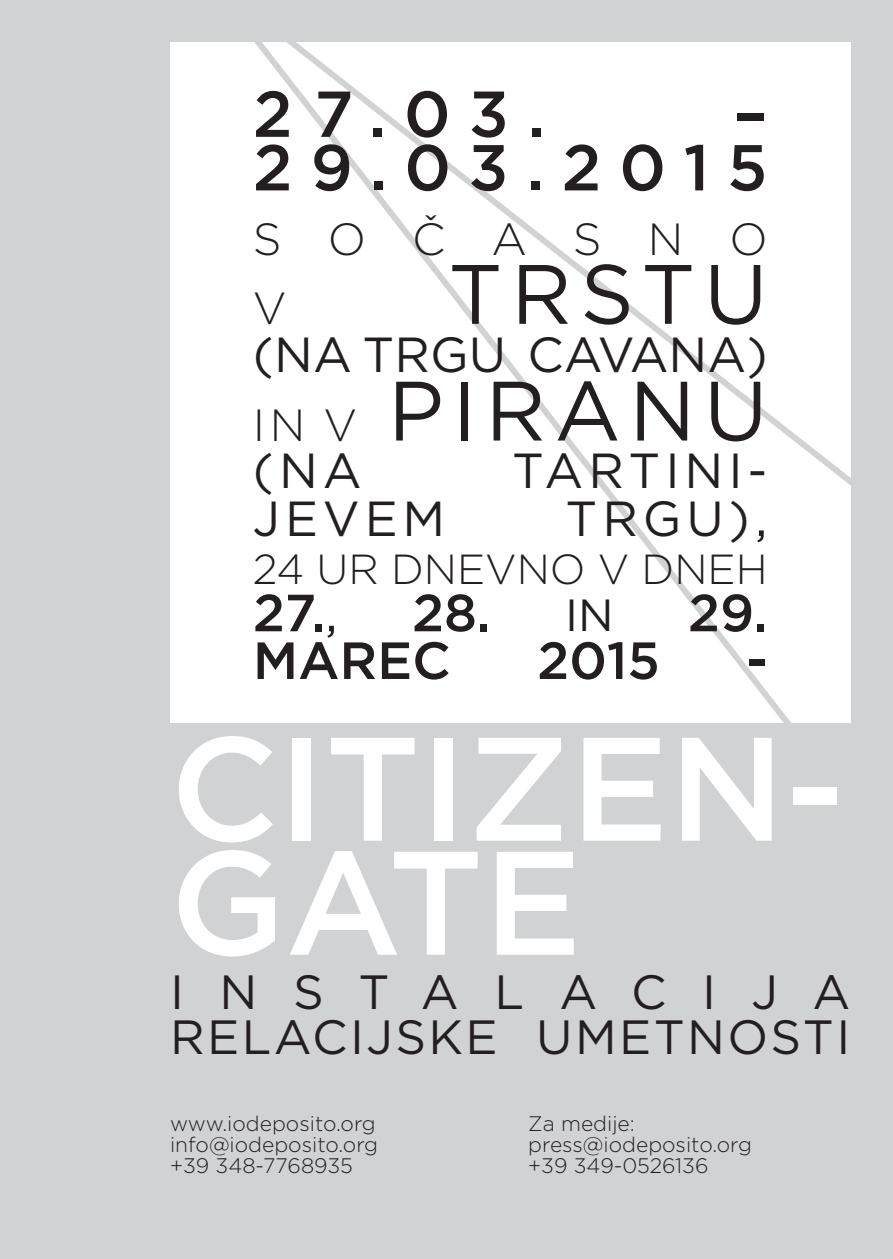
<style>
.page{position:relative;width:893px;height:1259px;background:#d1d2d4}
.page>*{position:absolute;margin:0;border:0;box-sizing:border-box;transform-origin:0 0}
.t1{font:500 147px "Gotham";color:#fff}
.t2{font:84px "Gotham";letter-spacing:.1em;color:#231f20}
.t3{font:500 64.8px/53.4px "Gotham";letter-spacing:.275em;color:#231f20;text-align:right}
.t4{font:500 52.2px "Gotham";color:#231f20}
.t5{font:49.2px "Gotham";letter-spacing:.1em;color:#231f20}
.t6{font:49.2px "Gotham";color:#231f20}
.t7{font:48px "Gotham";letter-spacing:.05em;color:#231f20}
.t8{font:48px "Gotham";letter-spacing:.74em;color:#231f20}
.t9{font:300 45px/69px "Gotham";letter-spacing:1.025em;color:#231f20}
.t10{font:300 42px "Gotham";color:#231f20}
.t11{font:300 21px "Gotham";color:#231f20}
.s1{font-weight:300;font-size:45px}
.s2{font-size:52.2px}
.s3{font-weight:400}
.s4{font-weight:400;font-size:45px}
</style>
<div class="page">
<div style="left:170px;top:42px;width:681px;height:681px;background:#fff"></div>
<p class="t3" style="left:253px;top:86px;width:294px">27.03.</p>
<p class="t3" style="left:253px;top:86px;width:516px">–<br>29.03.2015</p>
<p class="t9" style="left:253px;top:203px;width:516px">SOČASNO<br>V</p>
<p class="t2" style="left:448px;top:240px;width:321px">TRSTU</p>
<p class="t6" style="left:253px;top:322px;width:516px">(NA TRGU CAVANA)</p>
<p class="t2" style="left:253px;top:357px;width:516px"><span class="s1">IN V</span> PIRANU</p>
<p class="t5" style="left:253px;top:439px;width:110px">(NA</p>
<p class="t5" style="left:512px;top:439px;width:257px">TARTINI-</p>
<p class="t5" style="left:253px;top:487px;width:194px">JEVEM</p>
<p class="t5" style="left:565px;top:487px;width:204px">TRGU)<span class="s2">,</span></p>
<p class="t10" style="left:253px;top:542px;width:516px">24 UR DNEVNO V DNEH</p>
<p class="t4" style="left:253px;top:578px;width:87px">27.<span class="s3">,</span></p>
<p class="t4" style="left:412px;top:578px;width:203px">28. <span class="s4">IN</span></p>
<p class="t4" style="left:688px;top:578px;width:81px">29.</p>
<p class="t4" style="left:253px;top:626px;width:199px">MAREC</p>
<p class="t4" style="left:537px;top:626px;width:124px">2015</p>
<p class="t4" style="left:746px;top:626px;width:23px">-</p>
<p class="t1" style="left:170px;top:692px;width:676px">CITIZEN-</p>
<p class="t1" style="left:170px;top:806px;width:413px">GATE</p>
<p class="t8" style="left:170px;top:961px;width:682px">INSTALACIJA</p>
<p class="t7" style="left:170px;top:1006px;width:682px">RELACIJSKE UMETNOSTI</p>
<p class="t11" style="left:170px;top:1110px;width:207px">www.iodeposito.org</p>
<p class="t11" style="left:170px;top:1131px;width:209px">info@iodeposito.org</p>
<p class="t11" style="left:170px;top:1152px;width:184px">+39 348-7768935</p>
<p class="t11" style="left:528px;top:1110px;width:108px">Za medije:</p>
<p class="t11" style="left:528px;top:1131px;width:225px">press@iodeposito.org</p>
<p class="t11" style="left:528px;top:1152px;width:182px">+39 349-0526136</p>
</div>
